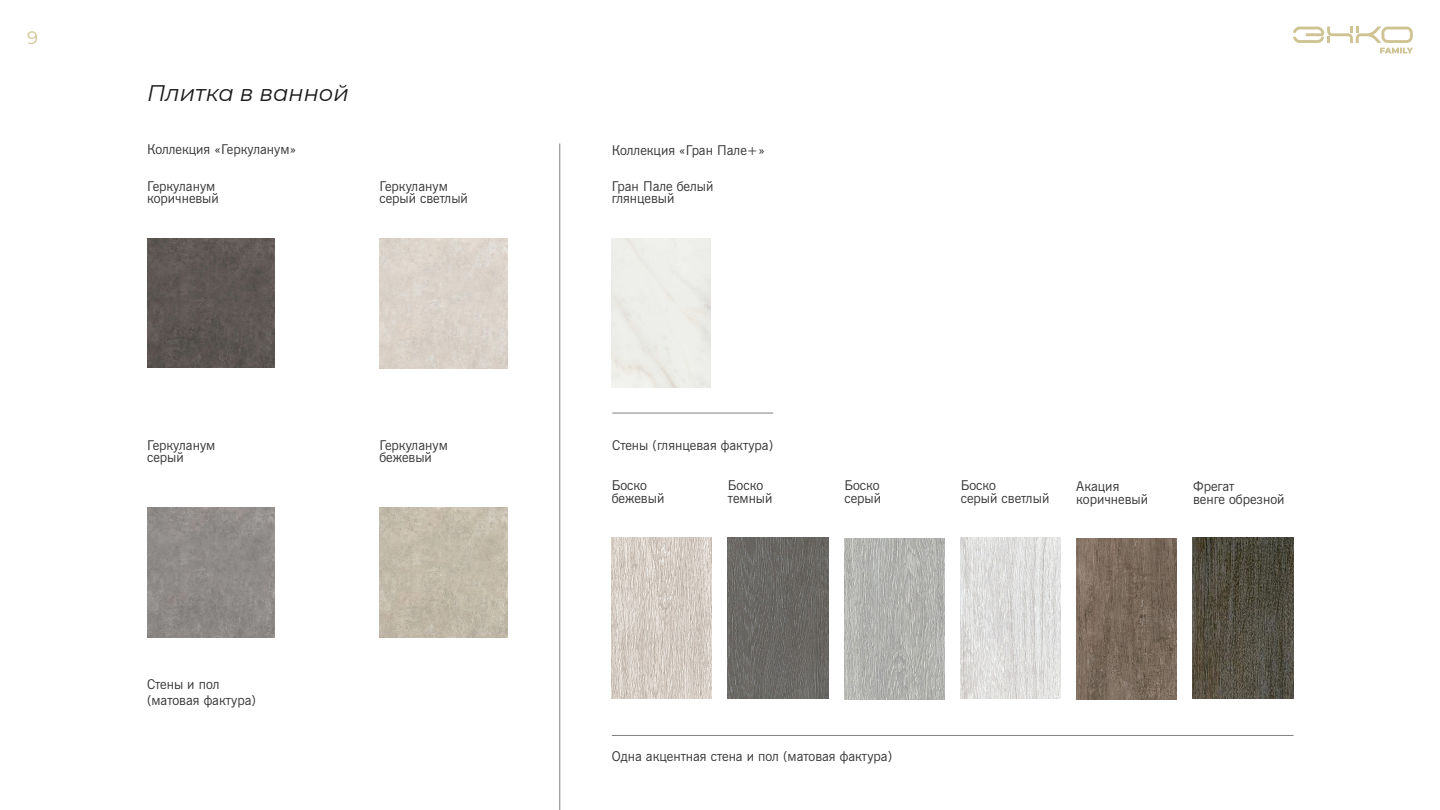
<style>
.page{position:relative;width:1440px;height:810px;background:#fff}
.page>*{position:absolute;margin:0;border:0;box-sizing:border-box;transform-origin:0 0}
.t1{font:italic 22.5px "Montserrat";color:#1a1a1a}
.t2{font:18px "Montserrat";color:#cfc393}
.t3{font:13.5px/12.8px "News Gothic BT";color:#333}
</style>
<div class="page">
<svg style="left:1293px;top:26px;width:120px;height:27px"></svg>
<img style="left:612px;top:538px;width:99px;height:161px">
<img style="left:844px;top:539px;width:100px;height:161px">
<img style="left:728px;top:538px;width:100px;height:161px">
<img style="left:961px;top:538px;width:100px;height:161px">
<img style="left:1076px;top:539px;width:100px;height:161px">
<img style="left:1193px;top:538px;width:101px;height:161px">
<img style="left:147px;top:507px;width:128px;height:130px">
<img style="left:379px;top:238px;width:128px;height:130px">
<img style="left:147px;top:238px;width:127px;height:130px">
<hr style="left:560px;top:144px;width:1px;height:666px;background:#808080">
<hr style="left:612px;top:413px;width:161px;height:1px;background:#808080">
<hr style="left:612px;top:735px;width:682px;height:1px;background:#808080">
<img style="left:379px;top:507px;width:128px;height:130px">
<h2 class="t2" style="left:27px;top:25px;width:12px">9</h2>
<h1 class="t1" style="left:147px;top:78px;width:203px">Плитка в ванной</h1>
<p class="t3" style="left:147px;top:144px;width:151px">Коллекция «Геркуланум»</p>
<p class="t3" style="left:147px;top:181px;width:73px;line-height:12px">Геркуланум коричневый</p>
<p class="t3" style="left:379px;top:181px;width:90px;line-height:12px">Геркуланум серый светлый</p>
<p class="t3" style="left:147px;top:440px;width:70px;line-height:12px">Геркуланум серый</p>
<p class="t3" style="left:147px;top:677px;width:111px;line-height:16.2px">Стены и пол (матовая фактура)</p>
<p class="t3" style="left:379px;top:440px;width:70px;line-height:12px">Геркуланум бежевый</p>
<p class="t3" style="left:612px;top:144px;width:155px">Коллекция «Гран Пале+»</p>
<p class="t3" style="left:612px;top:181px;width:103px;line-height:12px">Гран Пале белый глянцевый</p>
<p class="t3" style="left:612px;top:439px;width:162px">Стены (глянцевая фактура)</p>
<p class="t3" style="left:612px;top:480px;width:54px">Боско бежевый</p>
<p class="t3" style="left:844px;top:480px;width:38px">Боско серый</p>
<p class="t3" style="left:728px;top:480px;width:46px">Боско темный</p>
<p class="t3" style="left:961px;top:480px;width:90px">Боско<br>серый светлый</p>
<p class="t3" style="left:1076px;top:480px;width:73px">Акация коричневый</p>
<p class="t3" style="left:1193px;top:480px;width:93px">Фрегат<br>венге обрезной</p>
<p class="t3" style="left:612px;top:750px;width:282px">Одна акцентная стена и пол (матовая фактура)</p>
</div>
